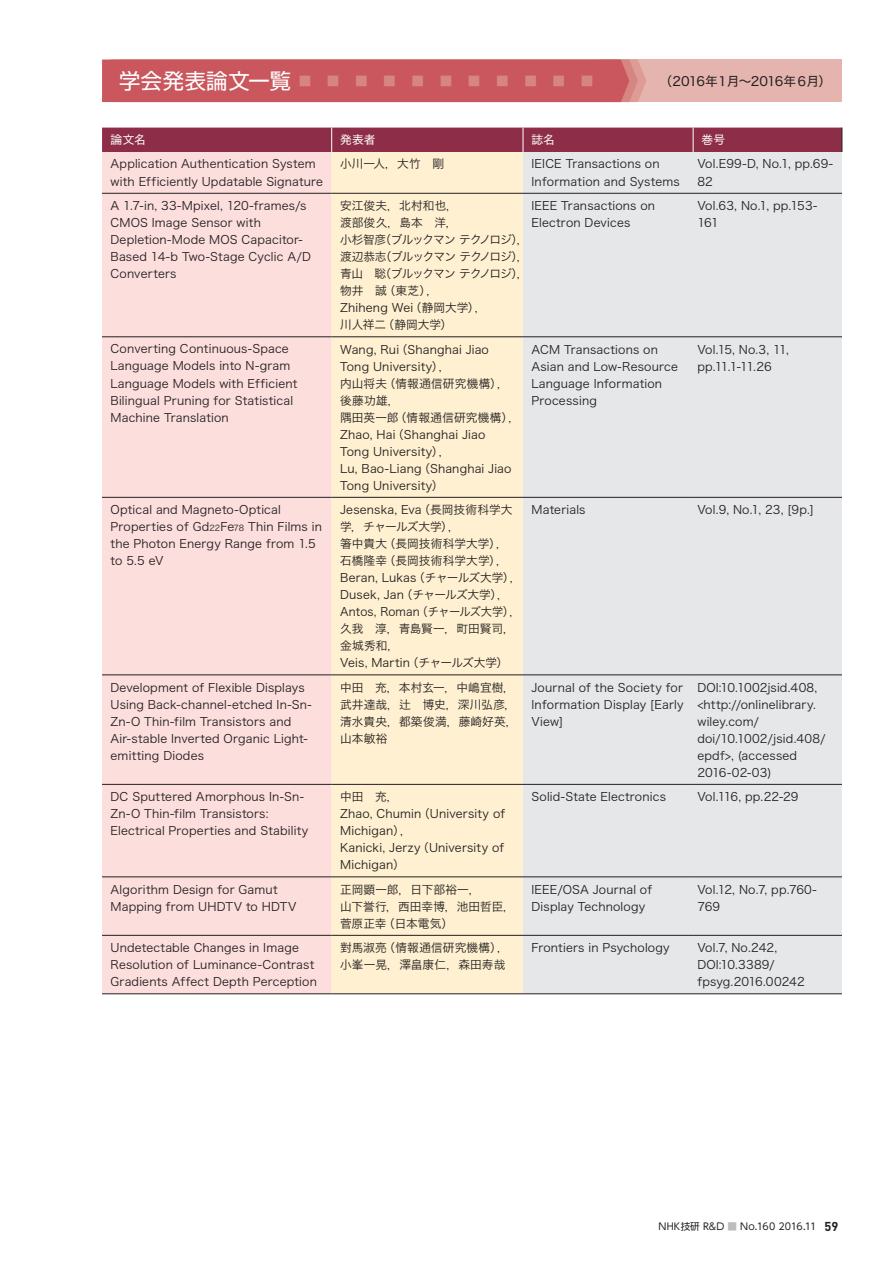
<style>
.page{position:relative;width:893px;height:1263px;background:#fff}
.page>*{position:absolute;margin:0;border:0;box-sizing:border-box;transform-origin:0 0}
.t1{font:21.3px "Shin Go Pr 6 N";letter-spacing:.025em;color:#d68581}
.t2{font:12.75px "Hira Kaku Std N W4";letter-spacing:-.07em;color:#231f20}
.t3{font:11.7px/17px "Hira Kaku Std N W3";letter-spacing:.015em;color:#231f20}
.t4{font:11.7px/17px "Hira Kaku Std N W3";letter-spacing:-.03em;color:#231f20}
.t5{font:11.7px/17px "Hira Kaku Std N W3";letter-spacing:-.04em;color:#231f20}
.t6{font:11.7px "Hira Kaku Std N W4";letter-spacing:.01em;color:#fff}
.t7{font:9.6px "UD Shin Go NT Pr 6 N";letter-spacing:.01em;color:#231f20}
.s1{color:#fff}
.s2{font-size:8.25px}
.s3{color:#bcbdc0}
.s4{font-family:"DIN";font-weight:700;font-size:12.75px}
</style>
<div class="page">
<div style="left:600px;top:60px;width:242px;height:42px;background:#e6b4ae"></div>
<div style="left:102px;top:60px;width:544px;height:42px;background:#c9575d"></div>
<div style="left:102px;top:152px;width:230px;height:841px;background:#fcdedd"></div>
<div style="left:332px;top:152px;width:191px;height:841px;background:#fef0d0"></div>
<div style="left:523px;top:152px;width:319px;height:841px;background:#e6e7e9"></div>
<hr style="left:102px;top:193px;width:230px;height:1px;background:#231f20">
<hr style="left:332px;top:193px;width:191px;height:1px;background:#231f20">
<hr style="left:523px;top:193px;width:170px;height:1px;background:#231f20">
<hr style="left:693px;top:193px;width:149px;height:1px;background:#231f20">
<hr style="left:102px;top:337px;width:230px;height:1px;background:#231f20">
<hr style="left:332px;top:337px;width:191px;height:1px;background:#231f20">
<hr style="left:523px;top:337px;width:170px;height:1px;background:#231f20">
<hr style="left:693px;top:337px;width:149px;height:1px;background:#231f20">
<hr style="left:102px;top:497px;width:230px;height:1px;background:#231f20">
<hr style="left:332px;top:497px;width:191px;height:1px;background:#231f20">
<hr style="left:523px;top:497px;width:170px;height:1px;background:#231f20">
<hr style="left:693px;top:497px;width:149px;height:1px;background:#231f20">
<hr style="left:102px;top:675px;width:230px;height:1px;background:#231f20">
<hr style="left:332px;top:675px;width:191px;height:1px;background:#231f20">
<hr style="left:523px;top:675px;width:170px;height:1px;background:#231f20">
<hr style="left:693px;top:675px;width:149px;height:1px;background:#231f20">
<hr style="left:102px;top:784px;width:230px;height:1px;background:#231f20">
<hr style="left:332px;top:784px;width:191px;height:1px;background:#231f20">
<hr style="left:523px;top:784px;width:170px;height:1px;background:#231f20">
<hr style="left:693px;top:784px;width:149px;height:1px;background:#231f20">
<hr style="left:102px;top:877px;width:230px;height:1px;background:#231f20">
<hr style="left:332px;top:877px;width:191px;height:1px;background:#231f20">
<hr style="left:523px;top:877px;width:170px;height:1px;background:#231f20">
<hr style="left:693px;top:877px;width:149px;height:1px;background:#231f20">
<hr style="left:102px;top:935px;width:230px;height:1px;background:#231f20">
<hr style="left:332px;top:935px;width:191px;height:1px;background:#231f20">
<hr style="left:523px;top:935px;width:170px;height:1px;background:#231f20">
<hr style="left:693px;top:935px;width:149px;height:1px;background:#231f20">
<hr style="left:102px;top:993px;width:230px;height:1px;background:#231f20">
<hr style="left:332px;top:993px;width:191px;height:1px;background:#231f20">
<hr style="left:523px;top:993px;width:170px;height:1px;background:#231f20">
<hr style="left:693px;top:993px;width:149px;height:1px;background:#231f20">
<div style="left:102px;top:128px;width:741px;height:24px;background:#8d2d47"></div>
<h1 class="t1" style="left:119px;top:63px;width:480px"><span class="s1">学会発表論文一覧</span>▪▪▪▪▪▪▪▪▪▪▪</h1>
<p class="t2" style="left:660px;top:71px;width:173px">（2016年１月～2016年６月）</p>
<p class="t6" style="left:111px;top:131px;width:37px">論文名</p>
<p class="t6" style="left:340px;top:131px;width:37px">発表者</p>
<p class="t6" style="left:531px;top:131px;width:25px">誌名</p>
<p class="t6" style="left:702px;top:131px;width:25px">巻号</p>
<p class="t3" style="left:111px;top:155px;width:214px">Application Authentication System with Efficiently Updatable Signature</p>
<p class="t3" style="left:340px;top:155px;width:105px">小川一人，大竹　剛</p>
<p class="t3" style="left:531px;top:155px;width:150px">IEICE Transactions on<br>Information and Systems</p>
<p class="t3" style="left:697px;top:155px;width:137px">Vol.E99-D, No.1, pp.69-<br>82</p>
<p class="t3" style="left:111px;top:197px;width:202px">A 1.7-in, 33-Mpixel, 120-frames/s<br>CMOS Image Sensor with<br>Depletion-Mode MOS Capacitor-<br>Based 14-b Two-Stage Cyclic A/D<br>Converters</p>
<p class="t4" style="left:340px;top:197px;width:190px">安江俊夫，北村和也，<br>渡部俊久，島本　洋，<br>小杉智彦（ブルックマン テクノロジ），渡辺恭志（ブルックマン テクノロジ），青山　聡（ブルックマン テクノロジ），物井　誠（東芝），<br>Zhiheng Wei（静岡大学），<br>川人祥二（静岡大学）</p>
<p class="t3" style="left:532px;top:197px;width:125px">IEEE Transactions on<br>Electron Devices</p>
<p class="t3" style="left:697px;top:197px;width:121px">Vol.63, No.1, pp.153-<br>161</p>
<p class="t3" style="left:111px;top:340px;width:188px">Converting Continuous-Space<br>Language Models into N-gram<br>Language Models with Efficient<br>Bilingual Pruning for Statistical<br>Machine Translation</p>
<p class="t3" style="left:340px;top:340px;width:182px">Wang, Rui（Shanghai Jiao<br>Tong University），<br>内山将夫（情報通信研究機構），後藤功雄，<br>隅田英一郎（情報通信研究機構），<br>Zhao, Hai（Shanghai Jiao<br>Tong University），<br>Lu, Bao-Liang（Shanghai Jiao<br>Tong University）</p>
<p class="t3" style="left:532px;top:340px;width:148px">ACM Transactions on<br>Asian and Low-Resource<br>Language Information<br>Processing</p>
<p class="t5" style="left:697px;top:340px;width:93px">Vol.15, No.3, 11, pp.11.1-11.26</p>
<p class="t3" style="left:111px;top:501px;width:213px">Optical and Magneto-Optical<br>Properties of Gd<span class="s2">22</span>Fe<span class="s2">78</span> Thin Films in the Photon Energy Range from 1.5 to 5.5 eV</p>
<p class="t3" style="left:340px;top:501px;width:183px">Jesenska, Eva（長岡技術科学大学，チャールズ大学），<br>箸中貴大（長岡技術科学大学），石橋隆幸（長岡技術科学大学），<br>Beran, Lukas（チャールズ大学），<br>Dusek, Jan（チャールズ大学），<br>Antos, Roman（チャールズ大学），久我　淳，青島賢一，町田賢司，金城秀和，<br>Veis, Martin（チャールズ大学）</p>
<p class="t3" style="left:532px;top:501px;width:56px">Materials</p>
<p class="t3" style="left:697px;top:501px;width:118px">Vol.9, No.1, 23, [9p.]</p>
<p class="t3" style="left:111px;top:678px;width:203px">Development of Flexible Displays<br>Using Back-channel-etched In-Sn-<br>Zn-O Thin-film Transistors and<br>Air-stable Inverted Organic Light&shy;emitting Diodes</p>
<p class="t3" style="left:340px;top:678px;width:179px">中田　充，本村玄一，中嶋宜樹，武井達哉，辻　博史，深川弘彦，清水貴央，都築俊満，藤崎好英，山本敏裕</p>
<p class="t3" style="left:532px;top:678px;width:154px;text-align:justify">Journal of the Society for Information Display [Early View]</p>
<p class="t3" style="left:697px;top:678px;width:130px">DOI:10.1002jsid.408, &lt;http://onlinelibrary. wiley.com/ doi/10.1002/jsid.408/ epdf&gt;, (accessed<br>2016-02-03)</p>
<p class="t3" style="left:111px;top:788px;width:199px">DC Sputtered Amorphous In-Sn-<br>Zn-O Thin-film Transistors:<br>Electrical Properties and Stability</p>
<p class="t3" style="left:340px;top:788px;width:167px">中田　充，<br>Zhao, Chumin（University of<br>Michigan），<br>Kanicki, Jerzy（University of<br>Michigan）</p>
<p class="t3" style="left:532px;top:788px;width:136px">Solid-State Electronics</p>
<p class="t3" style="left:697px;top:788px;width:103px">Vol.116, pp.22-29</p>
<p class="t3" style="left:111px;top:880px;width:187px">Algorithm Design for Gamut<br>Mapping from UHDTV to HDTV</p>
<p class="t3" style="left:340px;top:880px;width:177px">正岡顕一郎，日下部裕一，<br>山下誉行，西田幸博，池田哲臣，菅原正幸（日本電気）</p>
<p class="t3" style="left:532px;top:880px;width:122px">IEEE/OSA Journal of<br>Display Technology</p>
<p class="t3" style="left:697px;top:880px;width:121px">Vol.12, No.7, pp.760-<br>769</p>
<p class="t3" style="left:111px;top:939px;width:208px">Undetectable Changes in Image<br>Resolution of Luminance-Contrast<br>Gradients Affect Depth Perception</p>
<p class="t3" style="left:340px;top:939px;width:170px">對馬淑亮（情報通信研究機構），小峯一晃，澤畠康仁，森田寿哉</p>
<p class="t3" style="left:532px;top:939px;width:140px">Frontiers in Psychology</p>
<p class="t3" style="left:697px;top:939px;width:109px">Vol.7, No.242,<br>DOI:10.3389/ fpsyg.2016.00242</p>
<p class="t7" style="left:658px;top:1219px;width:181px">NHK技研 R&amp;D <span class="s3">■</span> No.160 2016.11 <span class="s4">59</span></p>
</div>
